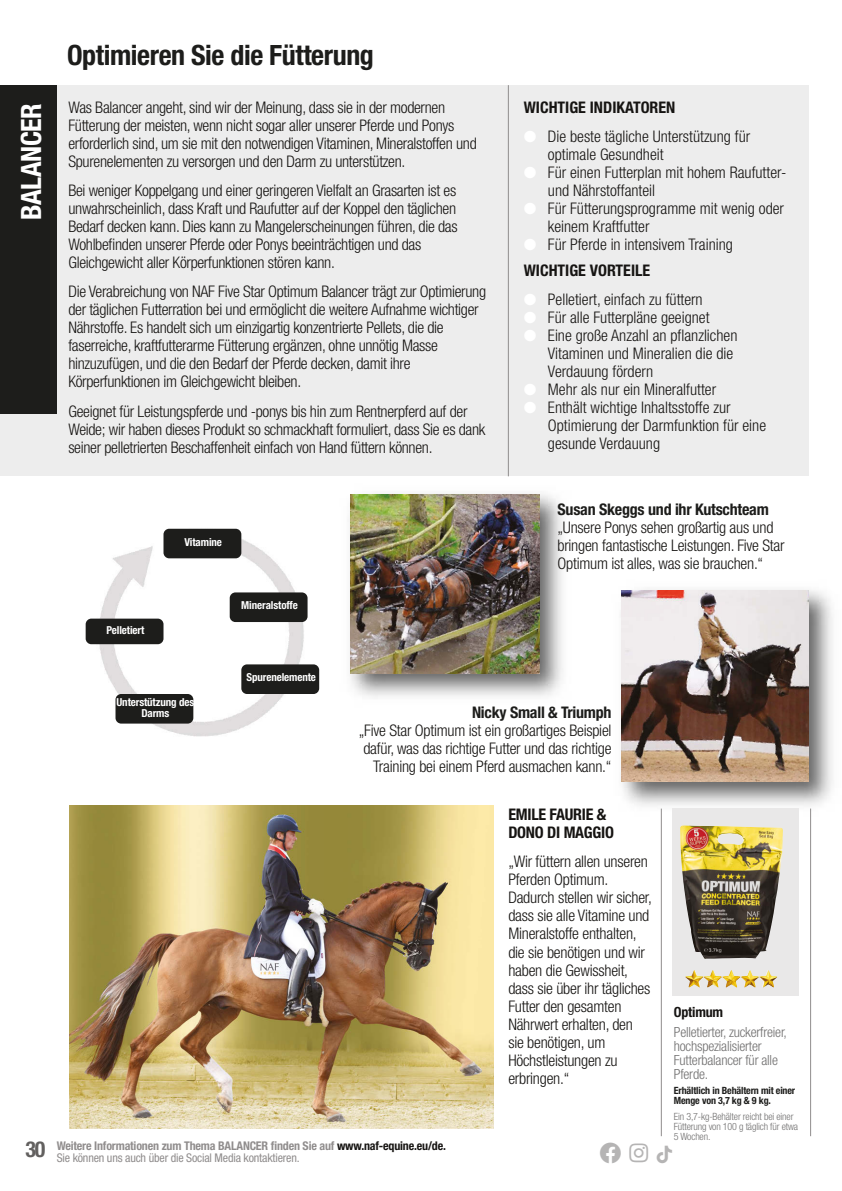
<style>
.page{position:relative;width:842px;height:1191px;background:#fff}
.page>*{position:absolute;margin:0;border:0;box-sizing:border-box;transform-origin:0 0}
.t1{font:700 condensed 28px "Helvetica Neue LT Pro";letter-spacing:-.015em;color:#1d1d1b}
.t2{font:700 condensed 28px "Helvetica Neue LT Pro";letter-spacing:-.015em;color:#fff}
.t3{font:700 condensed 22px "Helvetica Neue LT Pro";color:#62605f}
.t4{font:300 condensed 16px/18px "Helvetica Neue LT Pro";letter-spacing:-.02em;color:#161412}
.t5{font:300 condensed 16px/18px "Helvetica Neue LT Pro";color:#161412}
.t6{font:700 condensed 16px/18px "Helvetica Neue LT Pro";color:#161412}
.t7{font:300 condensed 14px/14px "Helvetica Neue LT Pro";letter-spacing:-.015em;color:#706f6f}
.t8{font:700 condensed 14px "Helvetica Neue LT Pro";letter-spacing:-.015em;color:#161412}
.t9{font:700 condensed 12px/12px "Helvetica Neue LT Pro";letter-spacing:-.015em;color:#908d8d}
.t10{font:700 condensed 11px/11px "Helvetica Neue LT Pro";letter-spacing:-.01em;color:#fff;text-align:center}
.t11{font:300 condensed 10px/10px "Helvetica Neue LT Pro";letter-spacing:-.015em;color:#706f6f}
.t12{font:700 condensed 10px/10px "Helvetica Neue LT Pro";letter-spacing:-.015em;color:#1d1d1b}
.s1{color:#fff}
.s2{font-weight:700;color:#1d1d1b}
.s3{color:#161412}
.s4{font-weight:400}
</style>
<div class="page">
<div style="left:0;top:85px;width:808px;height:391px;background:#ededed"></div>
<img style="left:621px;top:590px;width:212px;height:226px">
<img style="left:622px;top:590px;width:187px;height:191px">
<img style="left:350px;top:494px;width:213px;height:203px">
<img style="left:351px;top:494px;width:188px;height:179px">
<div style="left:672px;top:808px;width:127px;height:187px;background:#e9e8e8"></div>
<hr style="left:661px;top:808px;width:1px;height:328px;background:#908d8d">
<hr style="left:810px;top:808px;width:1px;height:328px;background:#908d8d">
<img style="left:680px;top:825px;width:103px;height:133px">
<div style="left:0;top:85px;width:57px;height:328px;background:#1d1d1b"></div>
<hr style="left:508px;top:85px;width:1px;height:391px;background:#908d8d">
<img style="left:70px;top:805px;width:423px;height:323px">
<svg style="left:685px;top:970px;width:10px;height:7px"></svg>
<img style="left:85px;top:528px;width:235px;height:209px">
<div style="left:163px;top:529px;width:78px;height:29px;background:#1d1d1b;border-radius:6px"></div>
<div style="left:230px;top:592px;width:78px;height:30px;background:#1d1d1b;border-radius:6px"></div>
<div style="left:241px;top:664px;width:78px;height:30px;background:#1d1d1b;border-radius:6px"></div>
<div style="left:115px;top:694px;width:78px;height:29px;background:#1d1d1b;border-radius:6px"></div>
<div style="left:86px;top:618px;width:77px;height:26px;background:#1d1d1b;border-radius:6px"></div>
<p class="t1" style="left:67px;top:45px;width:308px">Optimieren Sie die Fütterung</p>
<p class="t2" style="left:21px;top:220px;width:118px;rotate:-90deg">BALANCER</p>
<p class="t4" style="left:68px;top:99px;width:410px">Was Balancer angeht, sind wir der Meinung, dass sie in der modernen Fütterung der meisten, wenn nicht sogar aller unserer Pferde und Ponys erforderlich sind, um sie mit den notwendigen Vitaminen, Mineralstoffen und Spurenelementen zu versorgen und den Darm zu unterstützen.</p>
<p class="t4" style="left:68px;top:183px;width:391px">Bei weniger Koppelgang und einer geringeren Vielfalt an Grasarten ist es unwahrscheinlich, dass Kraft und Raufutter auf der Koppel den täglichen Bedarf decken kann. Dies kann zu Mangelerscheinungen führen, die das Wohlbefinden unserer Pferde oder Ponys beeinträchtigen und das Gleichgewicht aller Körperfunktionen stören kann.</p>
<p class="t4" style="left:68px;top:284px;width:419px">Die Verabreichung von NAF Five Star Optimum Balancer trägt zur Optimierung der täglichen Futterration bei und ermöglicht die weitere Aufnahme wichtiger Nährstoffe. Es handelt sich um einzigartig konzentrierte Pellets, die die faserreiche, kraftfutterarme Fütterung ergänzen, ohne unnötig Masse hinzuzufügen, und die den Bedarf der Pferde decken, damit ihre Körperfunktionen im Gleichgewicht bleiben.</p>
<p class="t4" style="left:68px;top:403px;width:419px">Geeignet für Leistungspferde und -ponys bis hin zum Rentnerpferd auf der<br>Weide; wir haben dieses Produkt so schmackhaft formuliert, dass Sie es dank seiner pelletrierten Beschaffenheit einfach von Hand füttern können.</p>
<p class="t10" style="left:107px;top:626px;width:39px">Pelletiert</p>
<p class="t10" style="left:185px;top:537px;width:39px">Vitamine</p>
<p class="t10" style="left:241px;top:601px;width:58px">Mineralstoffe</p>
<p class="t10" style="left:246px;top:673px;width:71px">Spurenelemente</p>
<p class="t6" style="left:524px;top:99px;width:153px">WICHTIGE INDIKATOREN</p>
<p class="t5" style="left:548px;top:129px;width:204px;text-indent:-24px"><span class="s1">●</span> Die beste tägliche Unterstützung für optimale Gesundheit</p>
<p class="t5" style="left:548px;top:165px;width:240px;text-indent:-24px"><span class="s1">●</span> Für einen Futterplan mit hohem Raufutter&shy;und Nährstoffanteil</p>
<p class="t5" style="left:548px;top:201px;width:238px;text-indent:-24px"><span class="s1">●</span> Für Fütterungsprogramme mit wenig oder keinem Kraftfutter</p>
<p class="t5" style="left:524px;top:237px;width:211px"><span class="s1">●</span> Für Pferde in intensivem Training</p>
<p class="t6" style="left:524px;top:263px;width:128px">WICHTIGE VORTEILE</p>
<p class="t5" style="left:524px;top:292px;width:180px"><span class="s1">●</span> Pelletiert, einfach zu füttern</p>
<p class="t5" style="left:524px;top:310px;width:187px"><span class="s1">●</span> Für alle Futterpläne geeignet</p>
<p class="t5" style="left:548px;top:328px;width:191px;text-indent:-24px"><span class="s1">●</span> Eine große Anzahl an pflanzlichen<br>Vitaminen und Mineralien die die<br>Verdauung fördern</p>
<p class="t5" style="left:524px;top:382px;width:194px"><span class="s1">●</span> Mehr als nur ein Mineralfutter</p>
<p class="t5" style="left:548px;top:400px;width:220px;text-indent:-24px"><span class="s1">●</span> Enthält wichtige Inhaltsstoffe zur<br>Optimierung der Darmfunktion für eine gesunde Verdauung</p>
<p class="t4" style="left:557px;top:501px;width:229px"><span class="s2">Susan Skeggs und ihr Kutschteam </span>„Unsere Ponys sehen großartig aus und bringen fantastische Leistungen. Five Star Optimum ist alles, was sie brauchen.“</p>
<p class="t10" style="left:116px;top:697px;width:79px">Unterstützung des<br>Darms</p>
<p class="t4" style="left:359px;top:705px;width:254px;text-align:right"><span class="s2">Nicky Small &amp; Triumph<br></span>„Five Star Optimum ist ein großartiges Beispiel dafür, was das richtige Futter und das richtige Training bei einem Pferd ausmachen kann.“</p>
<p class="t6" style="left:508px;top:807px;width:107px">EMILE FAURIE &amp;<br>DONO DI MAGGIO</p>
<p class="t4" style="left:508px;top:854px;width:145px">„Wir füttern allen unseren<br>Pferden Optimum.<br>Dadurch stellen wir sicher, dass sie alle Vitamine und<br>Mineralstoffe enthalten, die sie benötigen und wir haben die Gewissheit, dass sie über ihr tägliches<br>Futter den gesamten<br>Nährwert erhalten, den sie benötigen, um<br>Höchstleistungen zu erbringen.“</p>
<p class="t3" style="left:25px;top:1141px;width:22px">30</p>
<p class="t9" style="left:57px;top:1140px;width:391px">Weitere Informationen zum Thema BALANCER finden Sie auf <span class="s3">www.naf-equine.eu/de.<br></span><span class="s4">Sie können uns auch über die Social Media kontaktieren.</span></p>
<p class="t8" style="left:674px;top:1007px;width:51px">Optimum</p>
<p class="t7" style="left:674px;top:1026px;width:115px">Pelletierter, zuckerfreier, hochspezialisierter<br>Futterbalancer für alle<br>Pferde.</p>
<p class="t12" style="left:674px;top:1086px;width:123px">Erhältlich in Behältern mit einer<br>Menge von 3,7 kg &amp; 9 kg.</p>
<p class="t11" style="left:674px;top:1112px;width:126px">Ein 3,7-kg-Behälter reicht bei einer<br>Fütterung von 100 g täglich für etwa<br>5 Wochen.</p>
</div>
